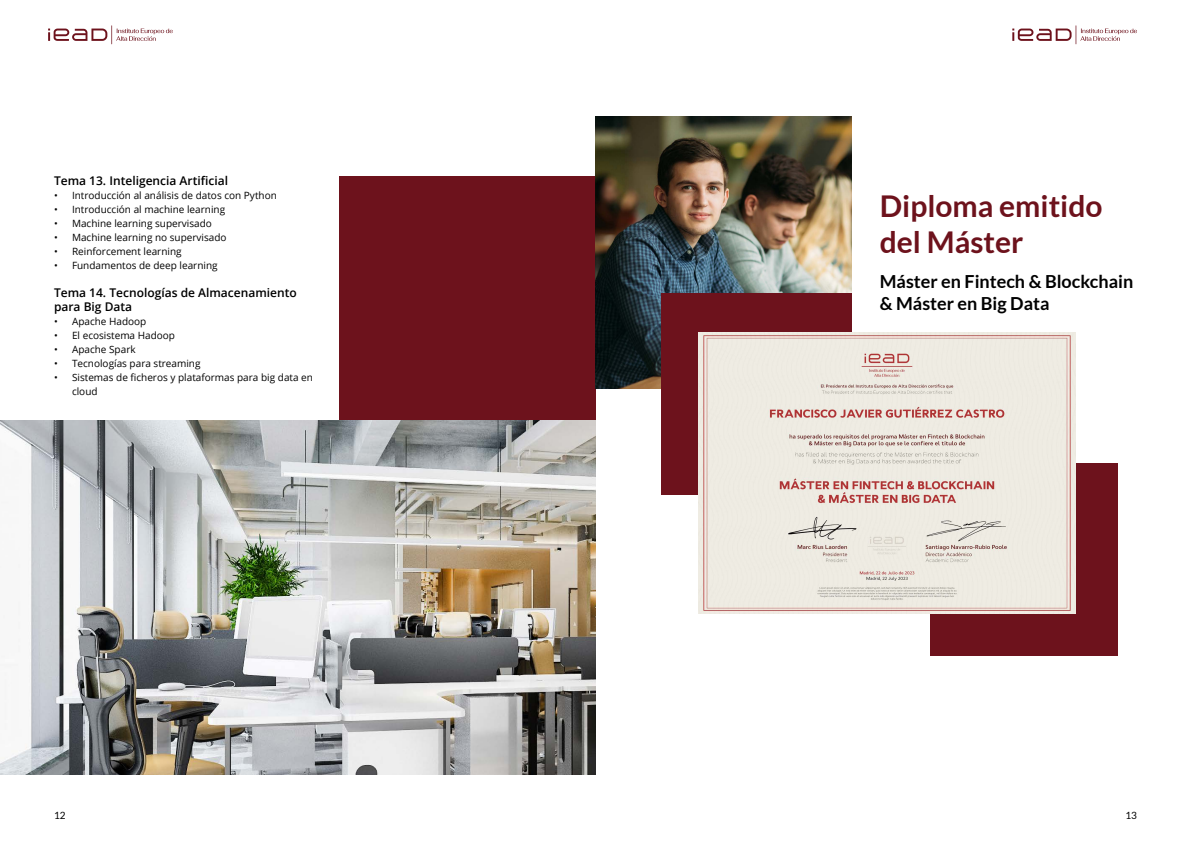
<style>
.page{position:relative;width:1191px;height:842px;background:#fff}
.page>*{position:absolute;margin:0;border:0;box-sizing:border-box;transform-origin:0 0}
.t1{font:700 30px/36px "Lato";color:#6d121c}
.t2{font:700 18px/22px "Lato";color:#000}
.t3{font:600 12px/14px "Open Sans";color:#000}
.t4{font:10px/14px "Open Sans";color:#000}
.t5{font:10px "Lato";color:#000}
</style>
<div class="page">
<div style="left:339px;top:176px;width:256px;height:397px;background:#6d121c"></div>
<img style="left:595px;top:117px;width:256px;height:271px">
<div style="left:930px;top:463px;width:187px;height:192px;background:#6d121c"></div>
<div style="left:660px;top:293px;width:191px;height:202px;background:#6d121c"></div>
<img style="left:699px;top:332px;width:376px;height:282px">
<img style="left:0;top:421px;width:595px;height:353px">
<svg style="left:1012px;top:25px;width:125px;height:19px"></svg>
<svg style="left:48px;top:25px;width:125px;height:19px"></svg>
<p class="t3" style="left:54px;top:173px;width:176px">Tema 13. Inteligencia Artificial</p>
<p class="t4" style="left:54px;top:188px;width:224px">• Introducción al análisis de datos con Python</p>
<p class="t4" style="left:54px;top:202px;width:173px">• Introducción al machine learning</p>
<p class="t4" style="left:54px;top:216px;width:159px">• Machine learning supervisado</p>
<p class="t4" style="left:54px;top:230px;width:174px">• Machine learning no supervisado</p>
<p class="t4" style="left:54px;top:244px;width:129px">• Reinforcement learning</p>
<p class="t4" style="left:54px;top:258px;width:165px">• Fundamentos de deep learning</p>
<p class="t3" style="left:54px;top:285px;width:244px">Tema 14. Tecnologías de Almacenamiento para Big Data</p>
<p class="t4" style="left:54px;top:314px;width:94px">• Apache Hadoop</p>
<p class="t4" style="left:54px;top:328px;width:123px">• El ecosistema Hadoop</p>
<p class="t4" style="left:54px;top:342px;width:83px">• Apache Spark</p>
<p class="t4" style="left:54px;top:356px;width:148px">• Tecnologías para streaming</p>
<p class="t4" style="left:72px;top:370px;width:242px;text-indent:-18px">• Sistemas de ficheros y plataformas para big data en cloud</p>
<h1 class="t1" style="left:880px;top:187px;width:224px">Diploma emitido del Máster</h1>
<h2 class="t2" style="left:880px;top:270px;width:255px">Máster en Fintech &amp; Blockchain &amp; Máster en Big Data</h2>
<p class="t5" style="left:54px;top:809px;width:13px">12</p>
<p class="t5" style="left:1125px;top:809px;width:13px">13</p>
</div>
